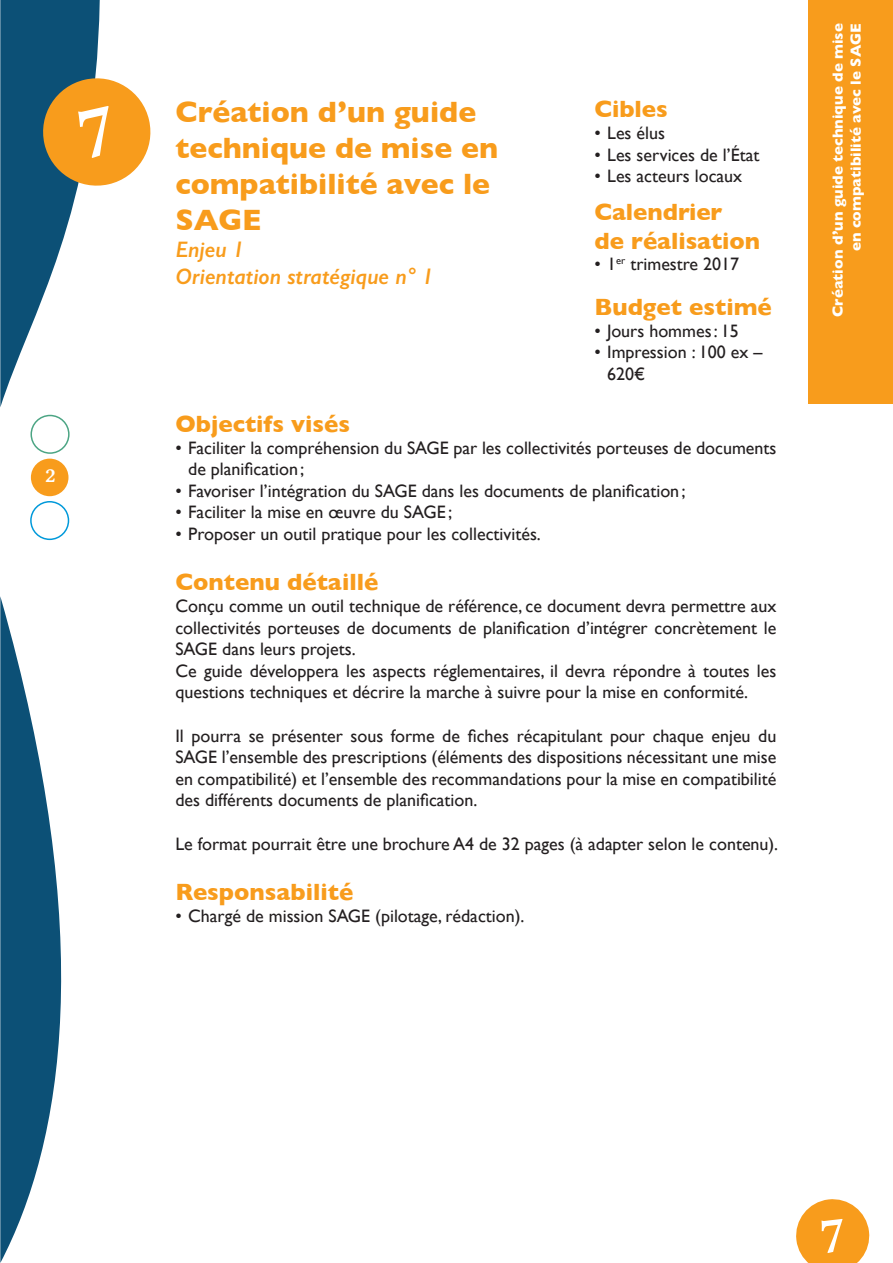
<style>
.page{position:relative;width:893px;height:1263px;background:#fff}
.page>*{position:absolute;margin:0;border:0;box-sizing:border-box;transform-origin:0 0}
.t1{font:700 30px/36px "Gill Sans";color:#f89c1c}
.t2{font:700 24px/28.8px "Gill Sans";color:#f89c1c}
.t3{font:italic 600 22.5px/27px "Gill Sans";color:#f89c1c}
.t4{font:21px "Lin Libertine B";color:#fff}
.t5{font:18px/21.6px "Gill Sans";color:#231f20}
.t6{font:700 15px/18px "Gill Sans";color:#fff;text-align:right}
</style>
<div class="page">
<svg style="left:0;top:0;width:100px;height:1263px"></svg>
<div style="left:30px;top:415px;width:40px;height:39px;border:2px solid #4ca584;border-radius:50%"></div>
<div style="left:808px;top:0;width:85px;height:404px;background:#f89c1c"></div>
<div style="left:30px;top:501px;width:39px;height:39px;border:2px solid #0099da;border-radius:50%"></div>
<div style="left:31px;top:459px;width:37px;height:37px;background:#f89c1c;border-radius:50%"></div>
<svg style="left:796px;top:1199px;width:74px;height:64px"></svg>
<svg style="left:38px;top:73px;width:113px;height:118px;background:#d09d4d"></svg>
<p class="t4" style="left:45px;top:461px;width:12px">2</p>
<h1 class="t1" style="left:175px;top:93px;width:324px">Création d’un guide technique de mise en compatibilité avec le<br>SAGE</h1>
<p class="t3" style="left:175px;top:235px;width:260px">Enjeu 1<br>Orientation stratégique n° 1</p>
<h2 class="t2" style="left:594px;top:94px;width:75px">Cibles</h2>
<p class="t5" style="left:594px;top:122px;width:72px">• Les élus</p>
<p class="t5" style="left:594px;top:144px;width:166px">• Les services de l’État</p>
<p class="t5" style="left:594px;top:165px;width:149px">• Les acteurs locaux</p>
<h2 class="t2" style="left:594px;top:197px;width:167px">Calendrier<br>de réalisation</h2>
<p class="t5" style="left:594px;top:253px;width:146px">• 1<sup>er</sup> trimestre 2017</p>
<h2 class="t2" style="left:594px;top:292px;width:179px">Budget estimé</h2>
<p class="t5" style="left:594px;top:320px;width:146px">• Jours hommes: 15</p>
<p class="t5" style="left:607px;top:341px;width:157px;text-indent:-13px">• Impression : 100 ex –<br>620€</p>
<h2 class="t2" style="left:175px;top:409px;width:176px">Objectifs visés</h2>
<p class="t5" style="left:188px;top:436px;width:590px;text-indent:-13px">• Faciliter la compréhension du SAGE par les collectivités porteuses de documents de planification;</p>
<p class="t5" style="left:175px;top:480px;width:512px">• Favoriser l’intégration du SAGE dans les documents de planification;</p>
<p class="t5" style="left:175px;top:501px;width:278px">• Faciliter la mise en œuvre du SAGE ;</p>
<p class="t5" style="left:175px;top:523px;width:367px">• Proposer un outil pratique pour les collectivités.</p>
<h2 class="t2" style="left:175px;top:567px;width:204px">Contenu détaillé</h2>
<p class="t5" style="left:175px;top:595px;width:602px">Conçu comme un outil technique de référence, ce document devra permettre aux collectivités porteuses de documents de planification d’intégrer concrètement le SAGE dans leurs projets.<br>Ce guide développera les aspects réglementaires, il devra répondre à toutes les questions techniques et décrire la marche à suivre pour la mise en conformité.</p>
<p class="t5" style="left:175px;top:724px;width:602px;text-align:justify">Il pourra se présenter sous forme de fiches récapitulant pour chaque enjeu du SAGE l’ensemble des prescriptions (éléments des dispositions nécessitant une mise en compatibilité) et l’ensemble des recommandations pour la mise en compatibilité des différents documents de planification.</p>
<p class="t5" style="left:175px;top:832px;width:604px">Le format pourrait être une brochure A4 de 32 pages (à adapter selon le contenu).</p>
<h2 class="t2" style="left:175px;top:877px;width:179px">Responsabilité</h2>
<p class="t5" style="left:175px;top:904px;width:351px">• Chargé de mission SAGE (pilotage, rédaction).</p>
<p class="t6" style="left:828px;top:317px;width:295px;rotate:-90deg">Création d’un guide technique de mise en compatibilité avec le SAGE</p>
</div>
